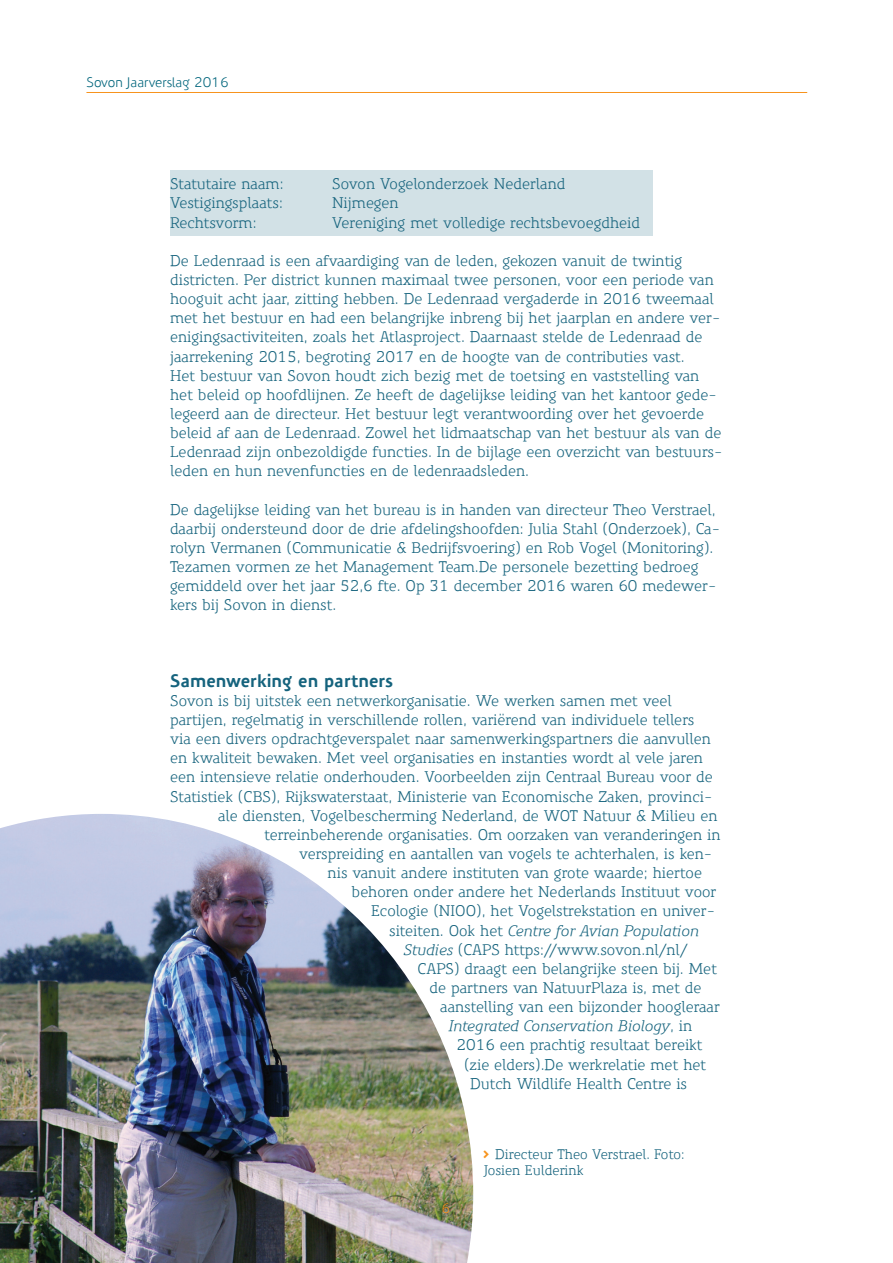
<style>
.page{position:relative;width:893px;height:1263px;background:#fff}
.page>*{position:absolute;margin:0;border:0;box-sizing:border-box;transform-origin:0 0}
.t1{font:700 18px "Precious Sans";color:#15637d}
.t2{font:15px/19.2px "Precious Serif";color:#15637d}
.t3{font:italic 15px "Precious Serif";color:#15637d}
.t4{font:13.5px/16.2px "Precious Serif";color:#15637d}
.t5{font:13.5px "Precious Sans";color:#00657c}
.t6{font:13.5px "Precious Sans";color:#f7931d}
.s1{font-style:normal}
.s2{font-style:italic}
.s3{font-weight:700;font-size:15px;color:#f7931d}
</style>
<div class="page">
<div style="left:170px;top:170px;width:483px;height:66px;background:#d2e1e6"></div>
<img style="left:0;top:814px;width:473px;height:449px">
<hr style="left:86px;top:92px;width:721px;height:1px;background:#f7931d">
<p class="t5" style="left:86px;top:73px;width:144px">Sovon Jaarverslag 2016</p>
<p class="t2" style="left:170px;top:174px;width:115px">Statutaire naam:</p>
<p class="t2" style="left:332px;top:174px;width:235px">Sovon Vogelonderzoek Nederland</p>
<p class="t2" style="left:170px;top:194px;width:114px">Vestigingsplaats:</p>
<p class="t2" style="left:332px;top:194px;width:68px">Nijmegen</p>
<p class="t2" style="left:170px;top:213px;width:88px">Rechtsvorm:</p>
<p class="t2" style="left:332px;top:213px;width:309px">Vereniging met volledige rechtsbevoegdheid</p>
<p class="t2" style="left:170px;top:251px;width:554px">De Ledenraad is een afvaardiging van de leden, gekozen vanuit de twintig districten. Per district kunnen maximaal twee personen, voor een periode van hooguit acht jaar, zitting hebben. De Ledenraad vergaderde in 2016 tweemaal met het bestuur en had een belangrijke inbreng bij het jaarplan en andere ver&shy;enigingsactiviteiten, zoals het Atlasproject. Daarnaast stelde de Ledenraad de jaarrekening 2015, begroting 2017 en de hoogte van de contributies vast.<br>Het bestuur van Sovon houdt zich bezig met de toetsing en vaststelling van het beleid op hoofdlijnen. Ze heeft de dagelijkse leiding van het kantoor gede&shy;legeerd aan de directeur. Het bestuur legt verantwoording over het gevoerde beleid af aan de Ledenraad. Zowel het lidmaatschap van het bestuur als van de Ledenraad zijn onbezoldigde functies. In de bijlage een overzicht van bestuurs&shy;leden en hun nevenfuncties en de ledenraadsleden.</p>
<p class="t2" style="left:170px;top:500px;width:551px">De dagelijkse leiding van het bureau is in handen van directeur Theo Verstrael, daarbij ondersteund door de drie afdelingshoofden: Julia Stahl (Onderzoek), Ca&shy;rolyn Vermanen (Communicatie &amp; Bedrijfsvoering) en Rob Vogel (Monitoring).<br>Tezamen vormen ze het Management Team.De personele bezetting bedroeg gemiddeld over het jaar 52,6 fte. Op 31 december 2016 waren 60 medewer&shy;kers bij Sovon in dienst.</p>
<p class="t1" style="left:170px;top:669px;width:224px">Samenwerking en partners</p>
<p class="t2" style="left:170px;top:691px;width:503px">Sovon is bij uitstek een netwerkorganisatie. We werken samen met veel</p>
<p class="t2" style="left:170px;top:710px;width:526px">partijen, regelmatig in verschillende rollen, variërend van individuele tellers</p>
<p class="t2" style="left:170px;top:729px;width:542px">via een divers opdrachtgeverspalet naar samenwerkingspartners die aanvullen</p>
<p class="t2" style="left:170px;top:748px;width:534px">en kwaliteit bewaken. Met veel organisaties en instanties wordt al vele jaren</p>
<p class="t2" style="left:170px;top:768px;width:544px">een intensieve relatie onderhouden. Voorbeelden zijn Centraal Bureau voor de</p>
<p class="t2" style="left:170px;top:787px;width:544px">Statistiek (CBS), Rijkswaterstaat, Ministerie van Economische Zaken, provinci-</p>
<p class="t2" style="left:218px;top:806px;width:501px">ale diensten, Vogelbescherming Nederland, de WOT Natuur &amp; Milieu en</p>
<p class="t2" style="left:265px;top:825px;width:457px">terreinbeherende organisaties. Om oorzaken van veranderingen in</p>
<p class="t2" style="left:299px;top:844px;width:415px">verspreiding en aantallen van vogels te achterhalen, is ken-</p>
<p class="t2" style="left:328px;top:863px;width:376px">nis vanuit andere instituten van grote waarde; hiertoe</p>
<p class="t2" style="left:352px;top:882px;width:366px">behoren onder andere het Nederlands Instituut voor</p>
<p class="t2" style="left:371px;top:902px;width:346px">Ecologie (NIOO), het Vogelstrekstation en univer-</p>
<p class="t3" style="left:389px;top:921px;width:312px"><span class="s1">siteiten. Ook het</span> Centre for Avian Population</p>
<p class="t2" style="left:404px;top:940px;width:286px"><span class="s2">Studies</span> (CAPS https://www.sovon.nl/nl/</p>
<p class="t2" style="left:418px;top:959px;width:301px">CAPS) draagt een belangrijke steen bij. Met</p>
<p class="t2" style="left:430px;top:978px;width:273px">de partners van NatuurPlaza is, met de</p>
<p class="t2" style="left:440px;top:997px;width:281px">aanstelling van een bijzonder hoogleraar</p>
<p class="t3" style="left:449px;top:1016px;width:245px">Integrated Conservation Biology<span class="s1">, in</span></p>
<p class="t2" style="left:457px;top:1036px;width:248px">2016 een prachtig resultaat bereikt</p>
<p class="t2" style="left:464px;top:1055px;width:244px">(zie elders).De werkrelatie met het</p>
<p class="t2" style="left:470px;top:1074px;width:219px">Dutch Wildlife Health Centre is</p>
<p class="t6" style="left:441px;top:1199px;width:10px">6</p>
<p class="t4" style="left:483px;top:1146px;width:203px"><span class="s3">&gt;</span> Directeur Theo Verstrael. Foto:<br>Josien Eulderink</p>
</div>
